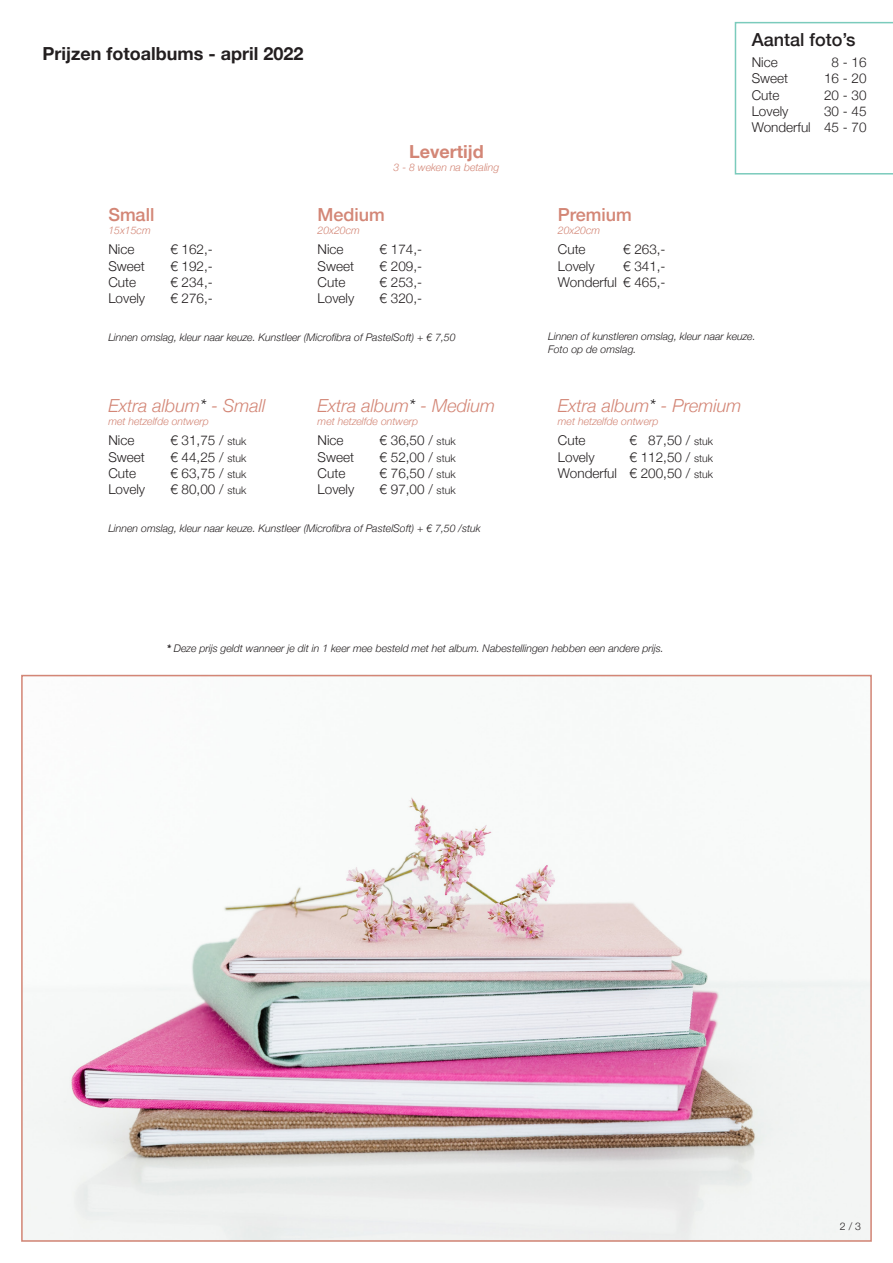
<style>
.page{position:relative;width:893px;height:1263px;background:#fff}
.page>*{position:absolute;margin:0;border:0;box-sizing:border-box;transform-origin:0 0}
.t1{font:italic 300 18px "Helvetica Neue";color:#d38676}
.t2{font:700 18px "Helvetica Neue";color:#231f20}
.t3{font:500 18px "Helvetica Neue";color:#d38676}
.t4{font:500 18px "Helvetica Neue";color:#231f20}
.t5{font:700 18px "Helvetica Neue";color:#d38676}
.t6{font:300 13.5px/16.2px "Helvetica Neue";color:#231f20}
.t7{font:italic 300 10.5px "Helvetica Neue";color:#231f20}
.t8{font:italic 300 10.5px "Helvetica Neue";color:#d38676}
.t9{font:300 10.5px "Helvetica Neue";color:#231f20}
.s1{color:#231f20}
.s2{font-size:10.5px}
.s3{font-weight:700}
</style>
<div class="page">
<svg style="left:735px;top:22px;width:158px;height:153px"></svg>
<img style="left:24px;top:797px;width:845px;height:442px">
<p class="t2" style="left:43px;top:40px;width:262px">Prijzen fotoalbums - april 2022</p>
<p class="t4" style="left:752px;top:25px;width:105px">Aantal foto’s</p>
<p class="t6" style="left:752px;top:53px;width:28px">Nice</p>
<p class="t6" style="left:752px;top:69px;width:38px">Sweet</p>
<p class="t6" style="left:752px;top:86px;width:29px">Cute</p>
<p class="t6" style="left:752px;top:102px;width:38px">Lovely</p>
<p class="t6" style="left:752px;top:118px;width:61px">Wonderful</p>
<p class="t6" style="left:832px;top:53px;width:37px">8 - 16</p>
<p class="t6" style="left:824px;top:69px;width:44px">16 - 20</p>
<p class="t6" style="left:824px;top:86px;width:44px">20 - 30</p>
<p class="t6" style="left:824px;top:102px;width:44px">30 - 45<br>45 - 70</p>
<p class="t5" style="left:409px;top:137px;width:76px">Levertijd</p>
<p class="t8" style="left:394px;top:158px;width:107px">3 - 8 weken na betaling</p>
<p class="t3" style="left:108px;top:200px;width:48px">Small</p>
<p class="t6" style="left:108px;top:241px;width:28px">Nice</p>
<p class="t6" style="left:108px;top:257px;width:38px">Sweet</p>
<p class="t6" style="left:108px;top:273px;width:29px">Cute</p>
<p class="t6" style="left:108px;top:289px;width:38px">Lovely</p>
<p class="t8" style="left:108px;top:222px;width:44px">15x15cm</p>
<p class="t6" style="left:170px;top:241px;width:44px">€ 162,-</p>
<p class="t6" style="left:170px;top:257px;width:44px">€ 192,-</p>
<p class="t6" style="left:170px;top:273px;width:44px">€ 234,-</p>
<p class="t6" style="left:170px;top:289px;width:44px">€ 276,-</p>
<p class="t3" style="left:318px;top:200px;width:69px">Medium</p>
<p class="t6" style="left:318px;top:241px;width:28px">Nice</p>
<p class="t6" style="left:318px;top:257px;width:38px">Sweet</p>
<p class="t6" style="left:318px;top:273px;width:29px">Cute</p>
<p class="t6" style="left:318px;top:289px;width:38px">Lovely</p>
<p class="t8" style="left:318px;top:222px;width:44px">20x20cm</p>
<p class="t6" style="left:380px;top:241px;width:44px">€ 174,-</p>
<p class="t6" style="left:380px;top:257px;width:44px">€ 209,-</p>
<p class="t6" style="left:380px;top:273px;width:44px">€ 253,-</p>
<p class="t6" style="left:380px;top:289px;width:44px">€ 320,-</p>
<p class="t3" style="left:558px;top:200px;width:76px">Premium</p>
<p class="t6" style="left:558px;top:241px;width:29px">Cute</p>
<p class="t6" style="left:558px;top:257px;width:38px">Lovely</p>
<p class="t6" style="left:558px;top:273px;width:61px">Wonderful</p>
<p class="t8" style="left:558px;top:222px;width:44px">20x20cm</p>
<p class="t6" style="left:623px;top:241px;width:44px">€ 263,-</p>
<p class="t6" style="left:623px;top:257px;width:44px">€ 341,-</p>
<p class="t6" style="left:623px;top:273px;width:44px">€ 465,-</p>
<p class="t7" style="left:108px;top:329px;width:349px">Linnen omslag, kleur naar keuze. Kunstleer (Microfibra of PastelSoft) + € 7,50</p>
<p class="t7" style="left:548px;top:328px;width:209px">Linnen of kunstleren omslag, kleur naar keuze.</p>
<p class="t7" style="left:548px;top:341px;width:90px">Foto op de omslag.</p>
<p class="t1" style="left:108px;top:391px;width:159px">Extra album<span class="s1">*</span> - Small</p>
<p class="t6" style="left:108px;top:432px;width:28px">Nice</p>
<p class="t6" style="left:108px;top:448px;width:38px">Sweet</p>
<p class="t6" style="left:108px;top:464px;width:29px">Cute</p>
<p class="t6" style="left:108px;top:480px;width:38px">Lovely</p>
<p class="t1" style="left:318px;top:391px;width:179px">Extra album<span class="s1">*</span> - Medium</p>
<p class="t6" style="left:318px;top:432px;width:28px">Nice</p>
<p class="t6" style="left:318px;top:448px;width:38px">Sweet</p>
<p class="t6" style="left:318px;top:464px;width:29px">Cute</p>
<p class="t6" style="left:318px;top:480px;width:38px">Lovely</p>
<p class="t1" style="left:558px;top:391px;width:185px">Extra album<span class="s1">*</span> - Premium</p>
<p class="t6" style="left:558px;top:432px;width:29px">Cute</p>
<p class="t6" style="left:558px;top:448px;width:38px">Lovely</p>
<p class="t6" style="left:558px;top:464px;width:61px">Wonderful</p>
<p class="t8" style="left:108px;top:413px;width:102px">met hetzelfde ontwerp</p>
<p class="t8" style="left:318px;top:413px;width:102px">met hetzelfde ontwerp</p>
<p class="t8" style="left:558px;top:413px;width:102px">met hetzelfde ontwerp</p>
<p class="t6" style="left:170px;top:432px;width:78px">€ 31,75 / <span class="s2">stuk</span></p>
<p class="t6" style="left:170px;top:448px;width:78px">€ 44,25 / <span class="s2">stuk</span></p>
<p class="t6" style="left:170px;top:464px;width:78px">€ 63,75 / <span class="s2">stuk</span></p>
<p class="t6" style="left:170px;top:480px;width:78px">€ 80,00 / <span class="s2">stuk</span></p>
<p class="t6" style="left:380px;top:432px;width:78px">€ 36,50 / <span class="s2">stuk</span></p>
<p class="t6" style="left:380px;top:448px;width:78px">€ 52,00 / <span class="s2">stuk</span></p>
<p class="t6" style="left:380px;top:464px;width:78px">€ 76,50 / <span class="s2">stuk</span></p>
<p class="t6" style="left:380px;top:480px;width:78px">€ 97,00 / <span class="s2">stuk</span></p>
<p class="t6" style="left:629px;top:432px;width:85px">€ 87,50 / <span class="s2">stuk</span></p>
<p class="t6" style="left:629px;top:448px;width:85px">€ 112,50 / <span class="s2">stuk</span></p>
<p class="t6" style="left:629px;top:464px;width:85px">€ 200,50 / <span class="s2">stuk</span></p>
<p class="t7" style="left:108px;top:520px;width:374px">Linnen omslag, kleur naar keuze. Kunstleer (Microfibra of PastelSoft) + € 7,50 /stuk</p>
<p class="t7" style="left:167px;top:640px;width:498px"><span class="s3">*</span> Deze prijs geldt wanneer je dit in 1 keer mee besteld met het album. Nabestellingen hebben een andere prijs.</p>
<p class="t9" style="left:840px;top:1217px;width:23px">2 / 3</p>
</div>
